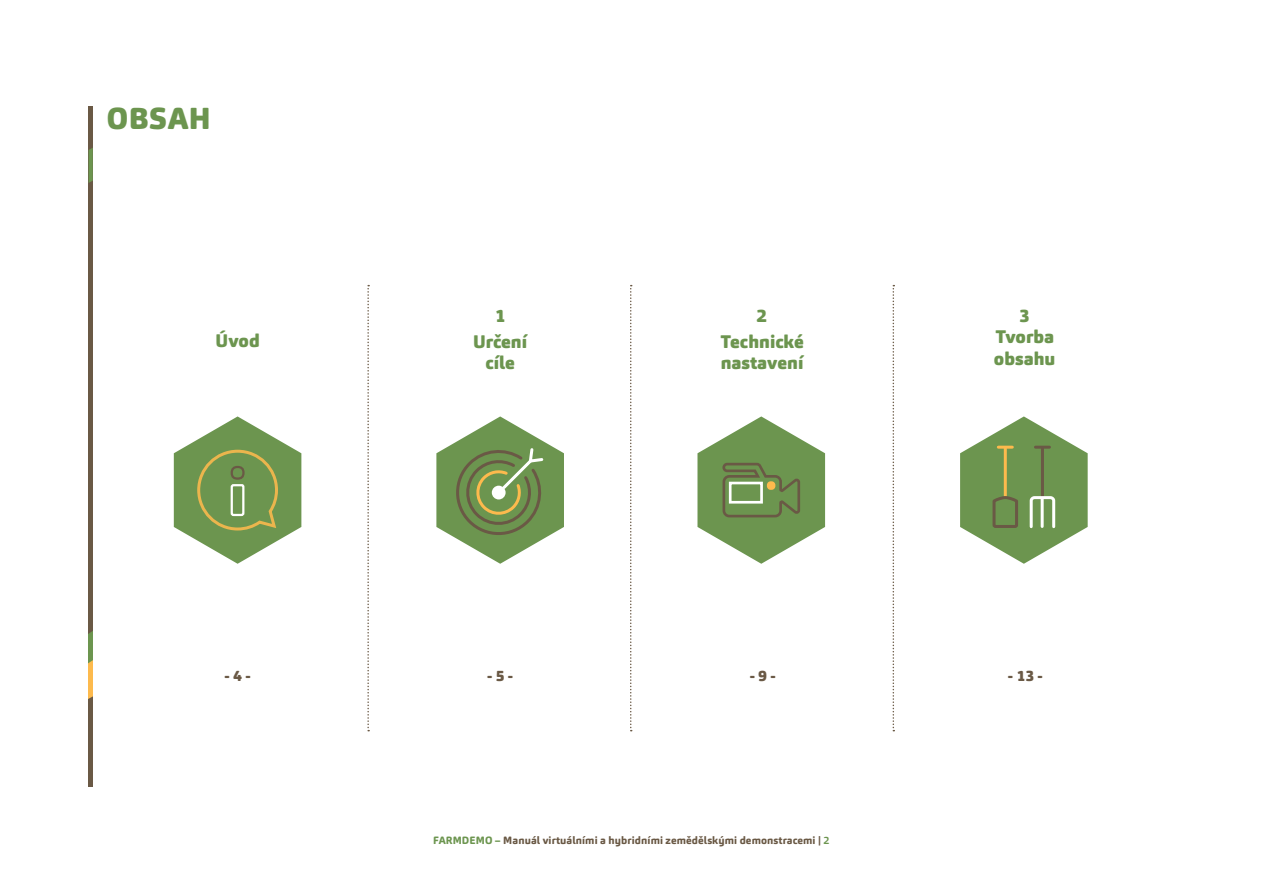
<style>
.page{position:relative;width:1263px;height:893px;background:#fff}
.page>*{position:absolute;margin:0;border:0;box-sizing:border-box;transform-origin:0 0}
.t1{font:900 30px "Carnas";letter-spacing:.015em;color:#6c954f}
.t2{font:900 18px/25.8px "Carnas";color:#6c954f;text-align:center}
.t3{font:900 15px "Carnas";color:#6a5945}
.t4{font:800 10.5px "Carnas";letter-spacing:.01em;color:#6a5945}
.s1{color:#6c954f}
.s2{font-weight:700;color:#6c954f}
</style>
<div class="page">
<hr style="left:89px;top:106px;width:4px;height:681px;background:#6a5945">
<svg style="left:89px;top:148px;width:4px;height:35px"></svg>
<svg style="left:89px;top:631px;width:4px;height:68px"></svg>
<svg style="left:367px;top:285px;width:2px;height:446px"></svg>
<svg style="left:892px;top:285px;width:2px;height:446px"></svg>
<svg style="left:630px;top:285px;width:2px;height:446px"></svg>
<svg style="left:436px;top:416px;width:128px;height:148px"></svg>
<svg style="left:960px;top:416px;width:128px;height:148px"></svg>
<hr style="left:998px;top:446px;width:14px;height:3px;background:#fdba4d">
<hr style="left:1035px;top:446px;width:14px;height:3px;background:#6a5945">
<svg style="left:697px;top:416px;width:128px;height:148px"></svg>
<div style="left:729px;top:482px;width:34px;height:22px;border:3px solid #fff"></div>
<svg style="left:174px;top:416px;width:127px;height:148px"></svg>
<div style="left:231px;top:484px;width:13px;height:32px;border:2px solid #fff;border-radius:2px"></div>
<div style="left:231px;top:466px;width:14px;height:14px;border:2px solid #6a5945;border-radius:50%"></div>
<h1 class="t1" style="left:107px;top:99px;width:105px">OBSAH</h1>
<h2 class="t2" style="left:215px;top:328px;width:46px">Úvod</h2>
<h2 class="t2" style="left:473px;top:303px;width:55px">1<br>Určení</h2>
<h2 class="t2" style="left:485px;top:350px;width:31px">cíle</h2>
<h2 class="t2" style="left:720px;top:303px;width:85px">2<br>Technické</h2>
<h2 class="t2" style="left:721px;top:350px;width:84px">nastavení</h2>
<h2 class="t2" style="left:994px;top:305px;width:63px;line-height:21.6px">3<br>Tvorba obsahu</h2>
<h3 class="t3" style="left:225px;top:666px;width:28px">- 4 -</h3>
<h3 class="t3" style="left:487px;top:666px;width:28px">- 5 -</h3>
<h3 class="t3" style="left:750px;top:666px;width:28px">- 9 -</h3>
<h3 class="t3" style="left:1008px;top:666px;width:37px">- 13 -</h3>
<p class="t4" style="left:433px;top:833px;width:398px"><span class="s1">FARMDEMO –</span> Manuál virtuálními a hybridními zemědělskými demonstracemi | <span class="s2">2</span></p>
</div>
